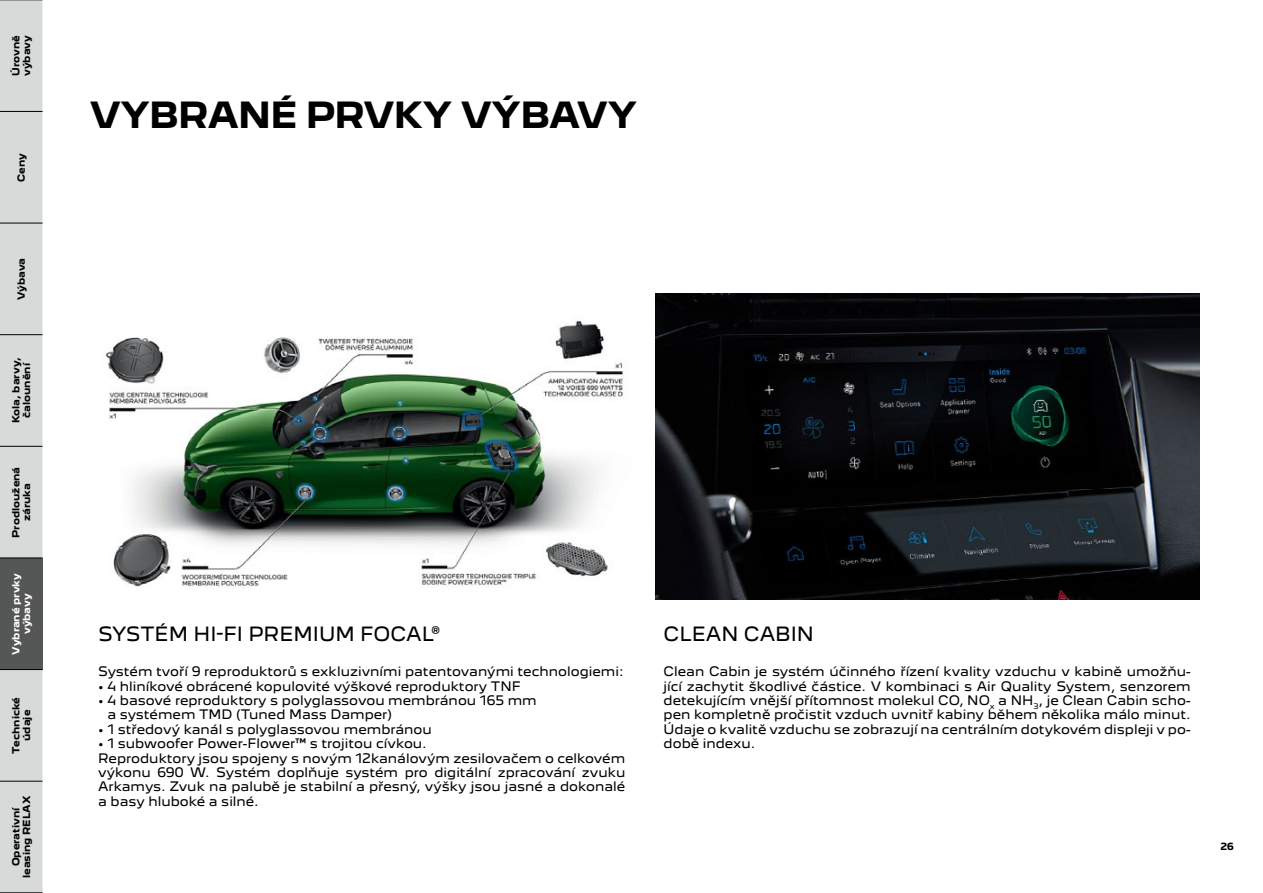
<style>
.page{position:relative;width:1263px;height:893px;background:#fff}
.page>*{position:absolute;margin:0;border:0;box-sizing:border-box;transform-origin:0 0}
.t1{font:700 33px "Peugeot New";letter-spacing:-.02em;color:#000}
.t2{font:18px "Peugeot New";color:#000}
.t3{font:12px/14.4px "Peugeot New";color:#000}
.t4{font:700 9px/10.8px "Peugeot New";color:#000;text-align:center}
.t5{font:700 9px/10.8px "Peugeot New";color:#fff;text-align:center}
</style>
<div class="page">
<img style="left:105px;top:320px;width:518px;height:267px">
<img style="left:655px;top:293px;width:544px;height:307px">
<div style="left:0;top:1px;width:43px;height:891px;background:#d8dada"></div>
<div style="left:0;top:558px;width:43px;height:111px;background:#555756"></div>
<hr style="left:0;top:892px;width:43px;height:1px;background:#000">
<hr style="left:0;top:781px;width:43px;height:1px;background:#000">
<hr style="left:0;top:669px;width:43px;height:1px;background:#000">
<hr style="left:0;top:558px;width:43px;height:1px;background:#000">
<hr style="left:0;top:446px;width:43px;height:1px;background:#000">
<hr style="left:0;top:334px;width:43px;height:1px;background:#000">
<hr style="left:0;top:223px;width:43px;height:1px;background:#000">
<hr style="left:0;top:111px;width:43px;height:1px;background:#000">
<hr style="left:0;top:0;width:43px;height:1px;background:#000">
<div style="left:72px;top:294px;width:338px;height:30px;background:#fff"></div>
<p class="t4" style="left:10px;top:76px;width:43px;text-align:left;rotate:-90deg">Úrovně výbavy</p>
<p class="t4" style="left:16px;top:182px;width:30px;rotate:-90deg">Ceny</p>
<p class="t4" style="left:16px;top:300px;width:44px;rotate:-90deg">Výbava</p>
<p class="t4" style="left:10px;top:423px;width:67px;rotate:-90deg">Kola, barvy, čalounění</p>
<p class="t4" style="left:10px;top:537px;width:72px;rotate:-90deg">Prodloužená záruka</p>
<p class="t5" style="left:10px;top:655px;width:83px;rotate:-90deg">Vybrané prvky výbavy</p>
<p class="t4" style="left:10px;top:754px;width:58px;rotate:-90deg">Technické údaje</p>
<p class="t4" style="left:10px;top:878px;width:84px;rotate:-90deg">Operativní leasing RELAX</p>
<h1 class="t1" style="left:90px;top:92px;width:549px">VYBRANÉ PRVKY VÝBAVY</h1>
<h2 class="t2" style="left:98px;top:622px;width:343px">SYSTÉM HI-FI PREMIUM FOCAL®</h2>
<p class="t3" style="left:98px;top:664px;width:527px">Systém tvoří 9 reproduktorů s exkluzivními patentovanými technologiemi:</p>
<p class="t3" style="left:98px;top:679px;width:424px">• 4 hliníkové obrácené kopulovité výškové reproduktory TNF</p>
<p class="t3" style="left:107px;top:693px;width:431px;text-indent:-9px">• 4 basové reproduktory s polyglassovou membránou 165 mm a systémem TMD (Tuned Mass Damper)</p>
<p class="t3" style="left:98px;top:722px;width:335px">• 1 středový kanál s polyglassovou membránou</p>
<p class="t3" style="left:98px;top:736px;width:529px">• 1 subwoofer Power-Flower™ s trojitou cívkou.<br>Reproduktory jsou spojeny s novým 12kanálovým zesilovačem o celkovém výkonu 690 W. Systém doplňuje systém pro digitální zpracování zvuku Arkamys. Zvuk na palubě je stabilní a přesný, výšky jsou jasné a dokonalé a basy hluboké a silné.</p>
<h2 class="t2" style="left:664px;top:622px;width:152px">CLEAN CABIN</h2>
<p class="t3" style="left:664px;top:664px;width:529px;text-align:justify">Clean Cabin je systém účinného řízení kvality vzduchu v kabině umožňu&shy;jící zachytit škodlivé částice. V kombinaci s Air Quality System, senzorem detekujícím vnější přítomnost molekul CO, NO<sub>x</sub> a NH<sub>3</sub>, je Clean Cabin scho&shy;pen kompletně pročistit vzduch uvnitř kabiny během několika málo minut.<br>Údaje o kvalitě vzduchu se zobrazují na centrálním dotykovém displeji v po&shy;době indexu.</p>
<p class="t4" style="left:1220px;top:841px;width:15px">26</p>
</div>
